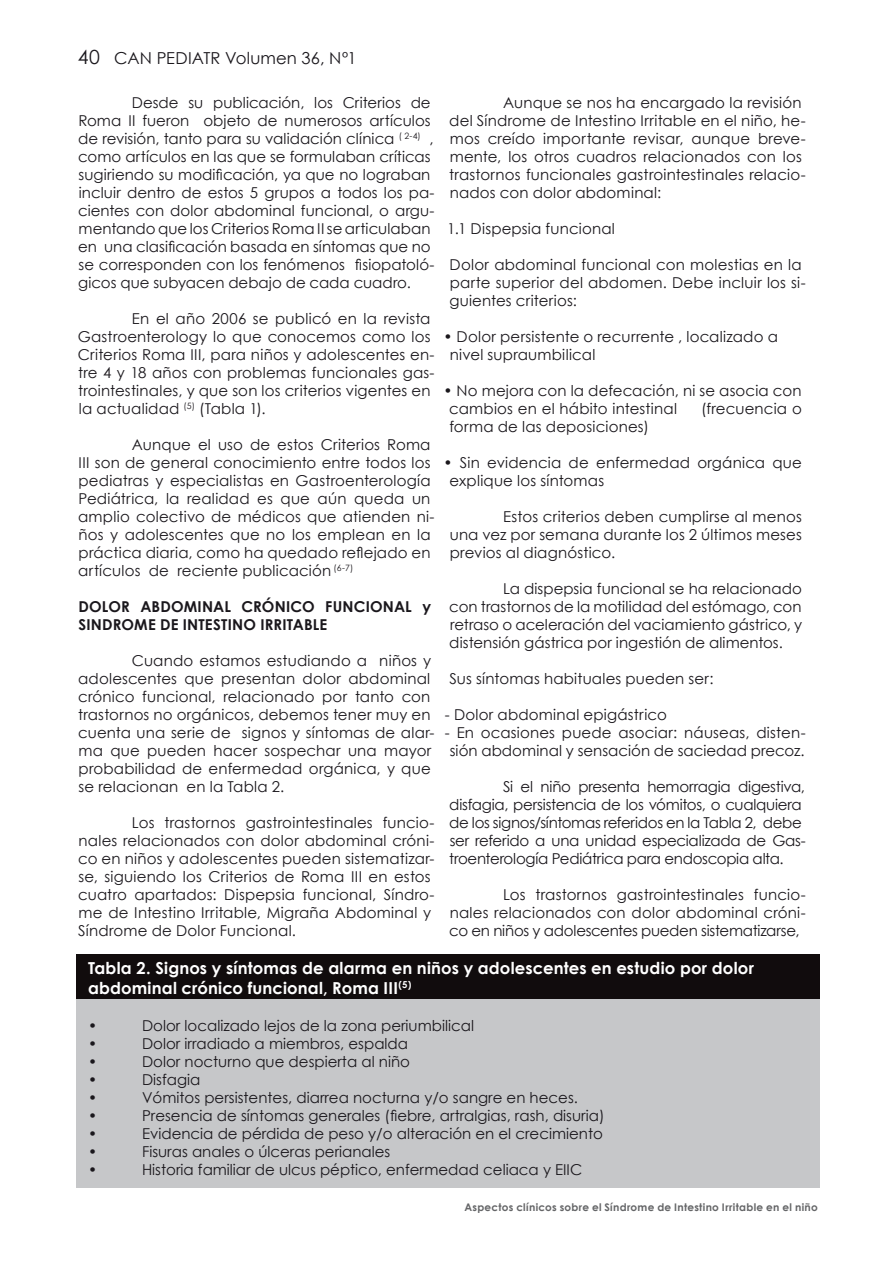
<style>
.page{position:relative;width:893px;height:1263px;background:#fff}
.page>*{position:absolute;margin:0;border:0;box-sizing:border-box;transform-origin:0 0}
.t1{font:700 16.5px/19.8px "Century Gothic";letter-spacing:.01em;color:#fff}
.t2{font:16.5px "Century Gothic";letter-spacing:.005em;color:#1a171c}
.t3{font:15px/18px "Century Gothic";letter-spacing:.01em;color:#1a171c}
.t4{font:15px/18px "Century Gothic";letter-spacing:-.02em;color:#1a171c}
.t5{font:700 15px/18px "Century Gothic";letter-spacing:.01em;color:#1a171c}
.t6{font:700 10.5px "Century Gothic";letter-spacing:.03em;color:#646567}
.s1{font-size:19.5px}
</style>
<div class="page">
<div style="left:76px;top:954px;width:744px;height:46px;background:#110c0d"></div>
<div style="left:76px;top:999px;width:744px;height:189px;background:#c6c7c9"></div>
<p class="t2" style="left:78px;top:48px;width:280px"><span class="s1">40</span> CAN PEDIATR Volumen 36, Nº1</p>
<p class="t3" style="left:78px;top:93px;width:358px;text-indent:54px">Desde su publicación, los Criterios de Roma II fueron objeto de numerosos artículos de revisión, tanto para su validación clínica <sup>(</sup> <sup>2-4)</sup> , como artículos en las que se formulaban críticas sugiriendo su modificación, ya que no lograban incluir dentro de estos 5 grupos a todos los pa&shy;cientes con dolor abdominal funcional, o argu&shy;mentando que los Criterios Roma II se articulaban en una clasificación basada en síntomas que no se corresponden con los fenómenos fisiopatoló&shy;gicos que subyacen debajo de cada cuadro.</p>
<p class="t3" style="left:78px;top:309px;width:358px;text-indent:54px">En el año 2006 se publicó en la revista Gastroenterology lo que conocemos como los Criterios Roma III, para niños y adolescentes en&shy;tre 4 y 18 años con problemas funcionales gas&shy;trointestinales, y que son los criterios vigentes en la actualidad <sup>(5)</sup> (Tabla 1).</p>
<p class="t3" style="left:78px;top:435px;width:358px;text-indent:54px">Aunque el uso de estos Criterios Roma III son de general conocimiento entre todos los pediatras y especialistas en Gastroenterología Pediátrica, la realidad es que aún queda un amplio colectivo de médicos que atienden ni&shy;ños y adolescentes que no los emplean en la práctica diaria, como ha quedado reflejado en artículos de reciente publicación <sup>(6-7)</sup></p>
<p class="t5" style="left:78px;top:597px;width:354px">DOLOR ABDOMINAL CRÓNICO FUNCIONAL y<br>SINDROME DE INTESTINO IRRITABLE</p>
<p class="t3" style="left:78px;top:651px;width:358px;text-indent:54px">Cuando estamos estudiando a niños y adolescentes que presentan dolor abdominal crónico funcional, relacionado por tanto con trastornos no orgánicos, debemos tener muy en cuenta una serie de signos y síntomas de alar&shy;ma que pueden hacer sospechar una mayor probabilidad de enfermedad orgánica, y que se relacionan en la Tabla 2.</p>
<p class="t3" style="left:78px;top:813px;width:358px;text-indent:54px">Los trastornos gastrointestinales funcio&shy;nales relacionados con dolor abdominal cróni&shy;co en niños y adolescentes pueden sistematizar&shy;se, siguiendo los Criterios de Roma III en estos cuatro apartados: Dispepsia funcional, Síndro&shy;me de Intestino Irritable, Migraña Abdominal y Síndrome de Dolor Funcional.</p>
<p class="t3" style="left:449px;top:93px;width:358px;text-indent:54px">Aunque se nos ha encargado la revisión del Síndrome de Intestino Irritable en el niño, he&shy;mos creído importante revisar, aunque breve&shy;mente, los otros cuadros relacionados con los trastornos funcionales gastrointestinales relacio&shy;nados con dolor abdominal:</p>
<p class="t3" style="left:447px;top:219px;width:169px">1.1 Dispepsia funcional</p>
<p class="t3" style="left:449px;top:255px;width:358px">Dolor abdominal funcional con molestias en la parte superior del abdomen. Debe incluir los si&shy;guientes criterios:</p>
<p class="t3" style="left:450px;top:327px;width:330px;text-indent:-6px">• Dolor persistente o recurrente , localizado a nivel supraumbilical</p>
<p class="t3" style="left:449px;top:381px;width:354px;text-indent:-6px">• No mejora con la defecación, ni se asocia con cambios en el hábito intestinal</p>
<p class="t3" style="left:701px;top:399px;width:102px">(frecuencia o</p>
<p class="t3" style="left:449px;top:417px;width:201px">forma de las deposiciones)</p>
<p class="t3" style="left:449px;top:453px;width:354px;text-indent:-6px">• Sin evidencia de enfermedad orgánica que explique los síntomas</p>
<p class="t3" style="left:450px;top:507px;width:354px;text-align:justify;text-indent:53px">Estos criterios deben cumplirse al menos una vez por semana durante los 2 últimos meses previos al diagnóstico.</p>
<p class="t3" style="left:449px;top:579px;width:354px;text-align:justify;text-indent:54px">La dispepsia funcional se ha relacionado con trastornos de la motilidad del estómago, con retraso o aceleración del vaciamiento gástrico, y distensión gástrica por ingestión de alimentos.</p>
<p class="t3" style="left:449px;top:669px;width:266px">Sus síntomas habituales pueden ser:</p>
<p class="t3" style="left:445px;top:705px;width:224px">- Dolor abdominal epigástrico</p>
<p class="t3" style="left:445px;top:723px;width:362px;text-align:center">- En ocasiones puede asociar: náuseas, disten&shy;sión abdominal y sensación de saciedad precoz.</p>
<p class="t4" style="left:449px;top:777px;width:358px;text-indent:54px">Si el niño presenta hemorragia digestiva, disfagia, persistencia de los vómitos, o cualquiera de los signos/síntomas referidos en la Tabla 2, debe ser referido a una unidad especializada de Gas&shy;troenterología Pediátrica para endoscopia alta.</p>
<p class="t3" style="left:449px;top:885px;width:358px;text-align:justify;text-indent:54px">Los trastornos gastrointestinales funcio&shy;nales relacionados con dolor abdominal cróni&shy;co en niños y adolescentes pueden sistematizarse,</p>
<p class="t1" style="left:88px;top:957px;width:667px">Tabla 2. Signos y síntomas de alarma en niños y adolescentes en estudio por dolor abdominal crónico funcional, Roma III<sup>(5)</sup></p>
<p class="t3" style="left:88px;top:1017px;width:11px">•</p>
<p class="t3" style="left:142px;top:1017px;width:333px">Dolor localizado lejos de la zona periumbilical</p>
<p class="t3" style="left:88px;top:1035px;width:11px">•</p>
<p class="t3" style="left:142px;top:1035px;width:268px">Dolor irradiado a miembros, espalda</p>
<p class="t3" style="left:88px;top:1053px;width:11px">•</p>
<p class="t3" style="left:142px;top:1053px;width:269px">Dolor nocturno que despierta al niño</p>
<p class="t3" style="left:88px;top:1071px;width:11px">•</p>
<p class="t3" style="left:142px;top:1071px;width:60px">Disfagia</p>
<p class="t3" style="left:88px;top:1089px;width:11px">•</p>
<p class="t3" style="left:142px;top:1089px;width:437px">Vómitos persistentes, diarrea nocturna y/o sangre en heces.</p>
<p class="t3" style="left:88px;top:1107px;width:11px">•</p>
<p class="t3" style="left:142px;top:1107px;width:464px">Presencia de síntomas generales (fiebre, artralgias, rash, disuria)</p>
<p class="t3" style="left:88px;top:1125px;width:11px">•</p>
<p class="t3" style="left:142px;top:1125px;width:462px">Evidencia de pérdida de peso y/o alteración en el crecimiento</p>
<p class="t3" style="left:88px;top:1143px;width:11px">•</p>
<p class="t3" style="left:142px;top:1143px;width:250px">Fisuras anales o úlceras perianales</p>
<p class="t3" style="left:88px;top:1161px;width:11px">•</p>
<p class="t3" style="left:142px;top:1161px;width:442px">Historia familiar de ulcus péptico, enfermedad celiaca y EIIC</p>
<p class="t6" style="left:464px;top:1200px;width:355px">Aspectos clínicos sobre el Síndrome de Intestino Irritable en el niño</p>
</div>
